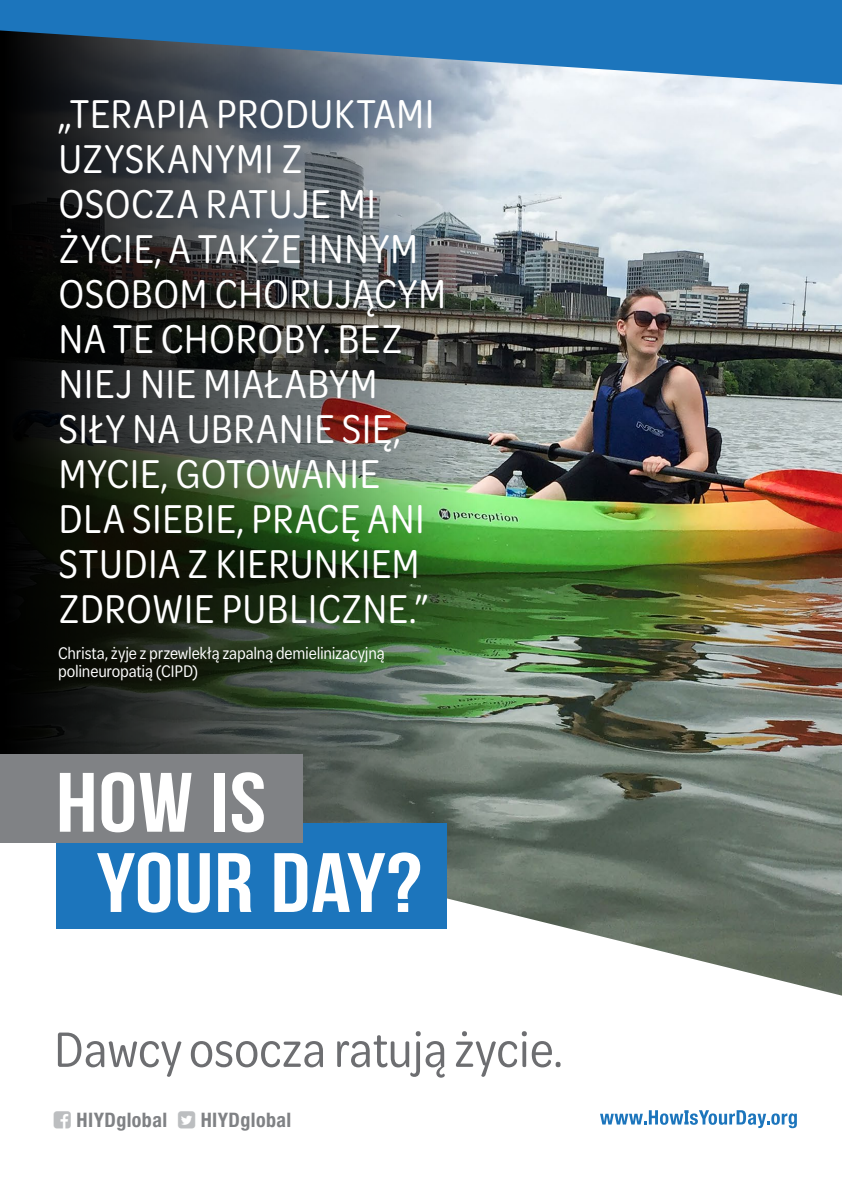
<style>
.page{position:relative;width:842px;height:1191px;background:#fff}
.page>*{position:absolute;margin:0;border:0;box-sizing:border-box;transform-origin:0 0}
.t1{font:53px "Omnes Narrow";color:#6d6e71}
.quote{font:43px/45px "Omnes Narrow";letter-spacing:.005em;color:#fff}
.t2{font:700 condensed 20px "Helvetica Neue LT Std";letter-spacing:.02em;color:#808285}
.quote-2{font:18px/18px "Omnes Narrow";letter-spacing:-.01em;color:#fff}
</style>
<div class="page">
<img style="left:476px;top:86px;width:366px;height:699px">
<img style="left:0;top:86px;width:476px;height:699px">
<svg style="left:56px;top:785px;width:786px;height:344px"></svg>
<div style="left:57px;top:823px;width:390px;height:105px;background:#1c75bc"></div>
<svg style="left:97px;top:852px;width:73px;height:60px"></svg>
<svg style="left:178px;top:853px;width:32px;height:59px"></svg>
<svg style="left:218px;top:853px;width:33px;height:59px"></svg>
<svg style="left:274px;top:852px;width:146px;height:60px"></svg>
<div style="left:0;top:754px;width:302px;height:89px;background:#808285"></div>
<svg style="left:60px;top:773px;width:34px;height:58px"></svg>
<svg style="left:102px;top:772px;width:32px;height:60px"></svg>
<svg style="left:140px;top:773px;width:52px;height:58px"></svg>
<div style="left:214px;top:773px;width:11px;height:58px;background:#fff"></div>
<svg style="left:232px;top:772px;width:32px;height:60px"></svg>
<svg style="left:0;top:0;width:842px;height:86px;background:#3472a4"></svg>
<svg style="left:600px;top:1110px;width:197px;height:18px"></svg>
<svg style="left:56px;top:1110px;width:15px;height:18px"></svg>
<svg style="left:178px;top:1110px;width:17px;height:18px"></svg>
<p class="quote" style="left:58px;top:89px;width:390px">„TERAPIA PRODUKTAMI<br>UZYSKANYMI Z<br>OSOCZA RATUJE MI<br>ŻYCIE, A TAKŻE INNYM<br>OSOBOM CHORUJĄCYM<br>NA TE CHOROBY. BEZ<br>NIEJ NIE MIAŁABYM<br>SIŁY NA UBRANIE SIĘ,<br>MYCIE, GOTOWANIE<br>DLA SIEBIE, PRACĘ ANI<br>STUDIA Z KIERUNKIEM<br>ZDROWIE PUBLICZNE.”</p>
<p class="quote-2" style="left:58px;top:643px;width:328px">Christa, żyje z przewlekłą zapalną demielinizacyjną polineuropatią (CIPD)</p>
<p class="t1" style="left:54px;top:1015px;width:511px">Dawcy osocza ratują życie.</p>
<p class="t2" style="left:77px;top:1107px;width:92px">HIYDglobal</p>
<p class="t2" style="left:201px;top:1107px;width:92px">HIYDglobal</p>
</div>
